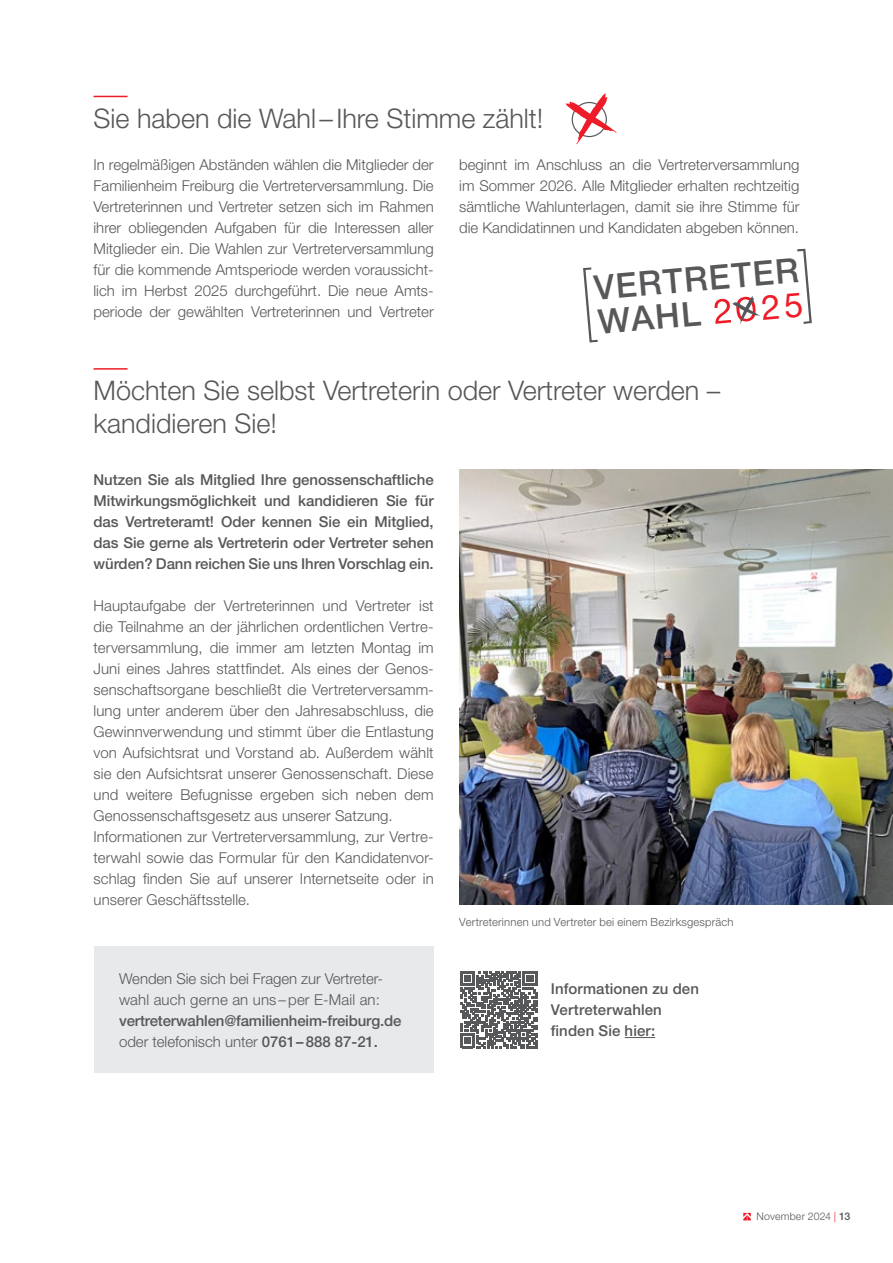
<style>
.page{position:relative;width:893px;height:1263px;background:#fff}
.page>*{position:absolute;margin:0;border:0;box-sizing:border-box;transform-origin:0 0}
.t1{font:500 34.2px/34px "Helvetica Neue LT Std";color:#57585a}
.t2{font:300 27px/32.4px "Helvetica Neue LT Std";color:#57585a}
.t3{font:300 15px/21px "Helvetica Neue LT Std";letter-spacing:.005em;color:#57585a;text-align:justify}
.t4{font:500 15px/21px "Helvetica Neue LT Std";letter-spacing:-.005em;color:#57585a}
.t5{font:300 11.25px "Helvetica Neue LT Std";letter-spacing:.015em;color:#57585a}
.t6{font:300 10.5px "Helvetica Neue LT Std";letter-spacing:.015em;color:#57585a}
.s1{font-weight:300}
.s2{color:#ee1c28}
.s3{font-weight:500}
</style>
<div class="page">
<svg style="left:743px;top:1213px;width:8px;height:7px"></svg>
<svg style="left:566px;top:93px;width:51px;height:52px"></svg>
<hr style="left:94px;top:96px;width:34px;height:1px;background:#ee1c28">
<hr style="left:94px;top:368px;width:34px;height:2px;background:#ee1c28">
<img style="left:459px;top:470px;width:434px;height:435px">
<hr style="left:625px;top:1037px;width:30px;height:1px;background:#57585a">
<svg style="left:460px;top:971px;width:77px;height:77px"></svg>
<svg style="left:583px;top:267px;width:15px;height:76px"></svg>
<div style="left:94px;top:947px;width:340px;height:126px;background:#e6e7e9"></div>
<svg style="left:714px;top:248px;width:98px;height:76px"></svg>
<h2 class="t2" style="left:94px;top:101px;width:451px">Sie haben die Wahl –Ihre Stimme zählt!</h2>
<p class="t3" style="left:94px;top:153px;width:342px">In regelmäßigen Abständen wählen die Mitglieder der Familienheim Freiburg die Vertreterversammlung. Die Vertreterinnen und Vertreter setzen sich im Rahmen ihrer obliegenden Aufgaben für die Interessen aller Mitglieder ein. Die Wahlen zur Vertreterversammlung für die kommende Amtsperiode werden voraussicht&shy;lich im Herbst 2025 durchgeführt. Die neue Amts&shy;periode der gewählten Vertreterinnen und Vertreter</p>
<p class="t3" style="left:459px;top:153px;width:342px">beginnt im Anschluss an die Vertreterversammlung im Sommer 2026. Alle Mitglieder erhalten rechtzeitig sämtliche Wahlunterlagen, damit sie ihre Stimme für die Kandidatinnen und Kandidaten abgeben können.</p>
<h1 class="t1" style="left:592px;top:271px;width:207px;rotate:-5deg">VERTRETER<br>WAHL</h1>
<h2 class="t2" style="left:94px;top:374px;width:628px">Möchten Sie selbst Vertreterin oder Vertreter werden – kandidieren Sie!</h2>
<p class="t4" style="left:94px;top:469px;width:342px;text-align:justify">Nutzen Sie als Mitglied Ihre genossenschaftliche Mitwirkungsmöglichkeit und kandidieren Sie für das Vertreteramt! Oder kennen Sie ein Mitglied, das Sie gerne als Vertreterin oder Vertreter sehen würden? Dann reichen Sie uns Ihren Vorschlag ein.</p>
<p class="t3" style="left:94px;top:594px;width:342px;text-align:left">Hauptaufgabe der Vertreterinnen und Vertreter ist die Teilnahme an der jährlichen ordentlichen Vertre&shy;terversammlung, die immer am letzten Montag im Juni eines Jahres stattfindet. Als eines der Genos&shy;senschaftsorgane beschließt die Vertreterversamm&shy;lung unter anderem über den Jahresabschluss, die Gewinnverwendung und stimmt über die Entlastung von Aufsichtsrat und Vorstand ab. Außerdem wählt sie den Aufsichtsrat unserer Genossenschaft. Diese und weitere Befugnisse ergeben sich neben dem Genossenschaftsgesetz aus unserer Satzung.<br>Informationen zur Vertreterversammlung, zur Vertre&shy;terwahl sowie das Formular für den Kandidatenvor&shy;schlag finden Sie auf unserer Internetseite oder in unserer Geschäftsstelle.</p>
<p class="t3" style="left:119px;top:967px;width:266px">Wenden Sie sich bei Fragen zur Vertreter&shy;wahl auch gerne an uns – per E-Mail an:</p>
<p class="t4" style="left:119px;top:1009px;width:284px">vertreterwahlen@familienheim-freiburg.de <span class="s1">oder telefonisch unter</span> 0761– 888 87-21.</p>
<p class="t5" style="left:459px;top:915px;width:276px">Vertreterinnen und Vertreter bei einem Bezirksgespräch</p>
<p class="t4" style="left:551px;top:978px;width:150px">Informationen zu den<br>Vertreterwahlen finden Sie hier:</p>
<p class="t6" style="left:757px;top:1210px;width:95px">November 2024 <span class="s2">|</span> <span class="s3">13</span></p>
</div>
